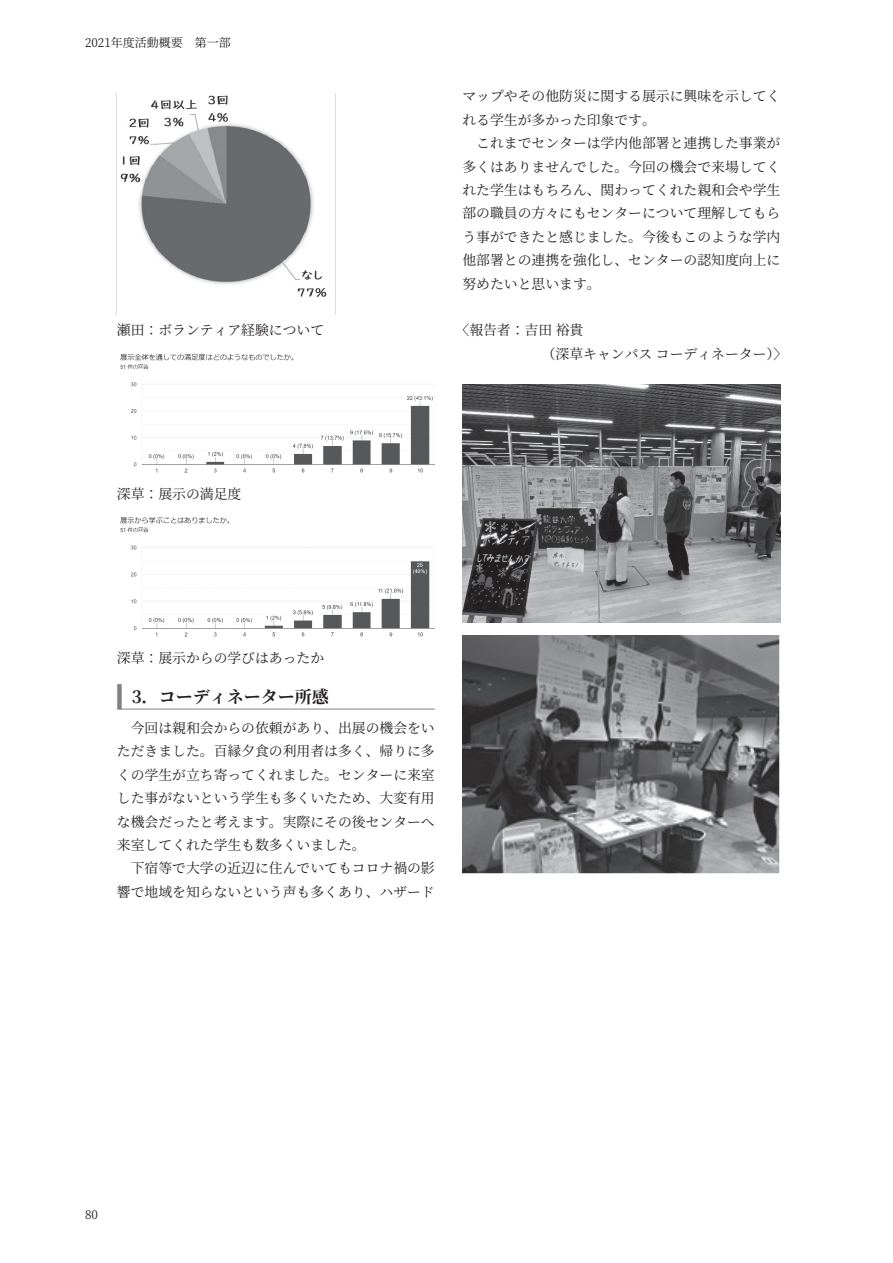
<style>
.page{position:relative;width:893px;height:1263px;background:#fff}
.page>*{position:absolute;margin:0;border:0;box-sizing:border-box;transform-origin:0 0}
.t1{font:700 16.95px "Noto Serif CJ Kjp";color:#231f20}
.t2{font:13.8px/23.4px "Noto Serif CJ Kjp";color:#231f20}
.t3{font:12px "Noto Serif CJ Kjp";color:#231f20}
.s1{font-size:31.95px;color:#808285}
</style>
<div class="page">
<hr style="left:121px;top:709px;width:314px;height:1px;background:#808285">
<img style="left:120px;top:94px;width:216px;height:221px">
<img style="left:120px;top:353px;width:315px;height:120px">
<img style="left:120px;top:516px;width:315px;height:121px">
<img style="left:462px;top:385px;width:318px;height:238px">
<img style="left:462px;top:636px;width:318px;height:238px">
<p class="t3" style="left:85px;top:36px;width:147px">2021年度活動概要　第一部</p>
<p class="t2" style="left:117px;top:319px;width:209px">瀬田：ボランティア経験について</p>
<p class="t2" style="left:117px;top:483px;width:126px">深草：展示の満足度</p>
<p class="t2" style="left:462px;top:85px;width:319px">マップやその他防災に関する展示に興味を示してくれる学生が多かった印象です。<br>　これまでセンターは学内他部署と連携した事業が多くはありませんでした。今回の機会で来場してくれた学生はもちろん、関わってくれた親和会や学生部の職員の方々にもセンターについて理解してもらう事ができたと感じました。今後もこのような学内他部署との連携を強化し、センターの認知度向上に努めたいと思います。</p>
<p class="t2" style="left:542px;top:319px;width:247px;text-indent:-86px">〈報告者：吉田 裕貴<br>（深草キャンパス コーディネーター）〉</p>
<p class="t2" style="left:117px;top:646px;width:209px">深草：展示からの学びはあったか</p>
<p class="t1" style="left:117px;top:687px;width:214px"><span class="s1">■</span> 3．コーディネーター所感</p>
<p class="t2" style="left:117px;top:716px;width:319px">　今回は親和会からの依頼があり、出展の機会をいただきました。百縁夕食の利用者は多く、帰りに多くの学生が立ち寄ってくれました。センターに来室した事がないという学生も多くいたため、大変有用な機会だったと考えます。実際にその後センターへ来室してくれた学生も数多くいました。<br>　下宿等で大学の近辺に住んでいてもコロナ禍の影響で地域を知らないという声も多くあり、ハザード</p>
<p class="t3" style="left:85px;top:1208px;width:14px">80</p>
</div>
